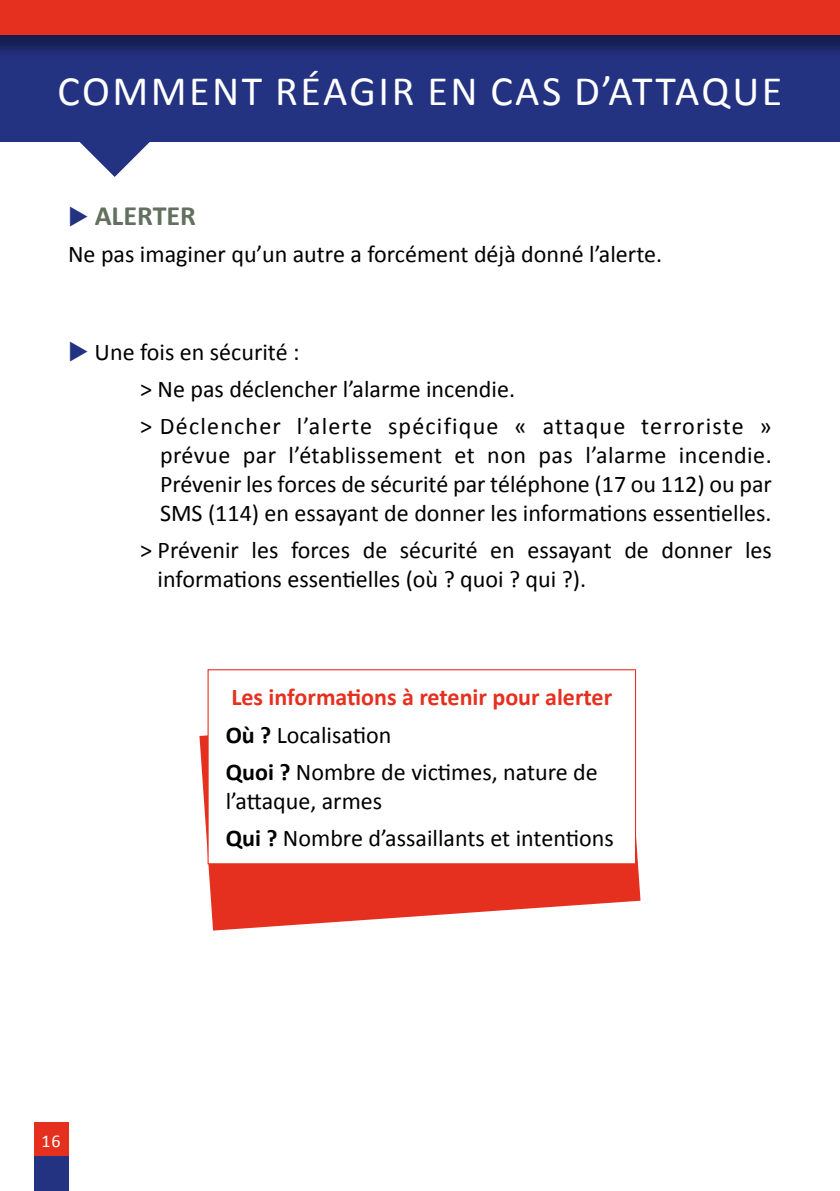
<style>
.page{position:relative;width:840px;height:1191px;background:#fff}
.page>*{position:absolute;margin:0;border:0;box-sizing:border-box;transform-origin:0 0}
.t1{font:42px "Calibri";letter-spacing:.06em;color:#fff}
.t2{font:700 28px "Calibri";color:#636f5f}
.t3{font:24px/28.8px "Calibri";color:#000}
.t4{font:24px/37.2px "Calibri";letter-spacing:.035em;color:#000}
.t5{font:18px "Calibri";color:#fff}
.s1{color:#243282}
.s2{font-weight:700;color:#e6301f}
.s3{font-weight:700}
</style>
<div class="page">
<div style="left:0;top:0;width:839px;height:142px;background:#243282"></div>
<div style="left:0;top:0;width:839px;height:59px;background:#000;opacity:.4"></div>
<div style="left:0;top:0;width:839px;height:34px;background:#e6301f"></div>
<svg style="left:79px;top:142px;width:71px;height:35px"></svg>
<div style="left:34px;top:1123px;width:34px;height:34px;background:#e6301f"></div>
<div style="left:34px;top:1157px;width:34px;height:34px;background:#243282"></div>
<svg style="left:199px;top:706px;width:441px;height:224px;fill:#e6301f"></svg>
<div style="left:208px;top:670px;width:427px;height:193px;background:#fff"></div>
<div style="left:207px;top:669px;width:428px;height:195px;border:1px solid #e6301f"></div>
<h1 class="t1" style="left:58px;top:65px;width:726px">COMMENT RÉAGIR EN CAS D’ATTAQUE</h1>
<p class="t2" style="left:68px;top:198px;width:129px"><span class="s1">◆</span> ALERTER</p>
<p class="t3" style="left:68px;top:240px;width:595px">Ne pas imaginer qu’un autre a forcément déjà donné l’alerte.</p>
<p class="t4" style="left:140px;top:333px;width:633px;text-indent:-72px"><span class="s1">◆</span> Une fois en sécurité :<br>&gt; Ne pas déclencher l’alarme incendie.<br>&gt; Déclencher l’alerte spécifique « attaque terroriste »</p>
<p class="t3" style="left:160px;top:441px;width:613px;text-align:justify">prévue par l’établissement et non pas l’alarme incendie.<br>Prévenir les forces de sécurité par téléphone (17 ou 112) ou par SMS (114) en essayant de donner les informations essentielles.</p>
<p class="t3" style="left:157px;top:536px;width:615px;text-indent:-17px">&gt; Prévenir les forces de sécurité en essayant de donner les informations essentielles (où ? quoi ? qui ?).</p>
<p class="t5" style="left:41px;top:1129px;width:21px">16</p>
<p class="t3" style="left:225px;top:679px;width:388px;line-height:37.2px"><span class="s2">Les informations à retenir pour alerter<br></span><span class="s3">Où ?</span> Localisation<br><span class="s3">Quoi ?</span> Nombre de victimes, nature de</p>
<p class="t3" style="left:225px;top:782px;width:389px;line-height:37.2px">l’attaque, armes<br><span class="s3">Qui ?</span> Nombre d’assaillants et intentions</p>
</div>
